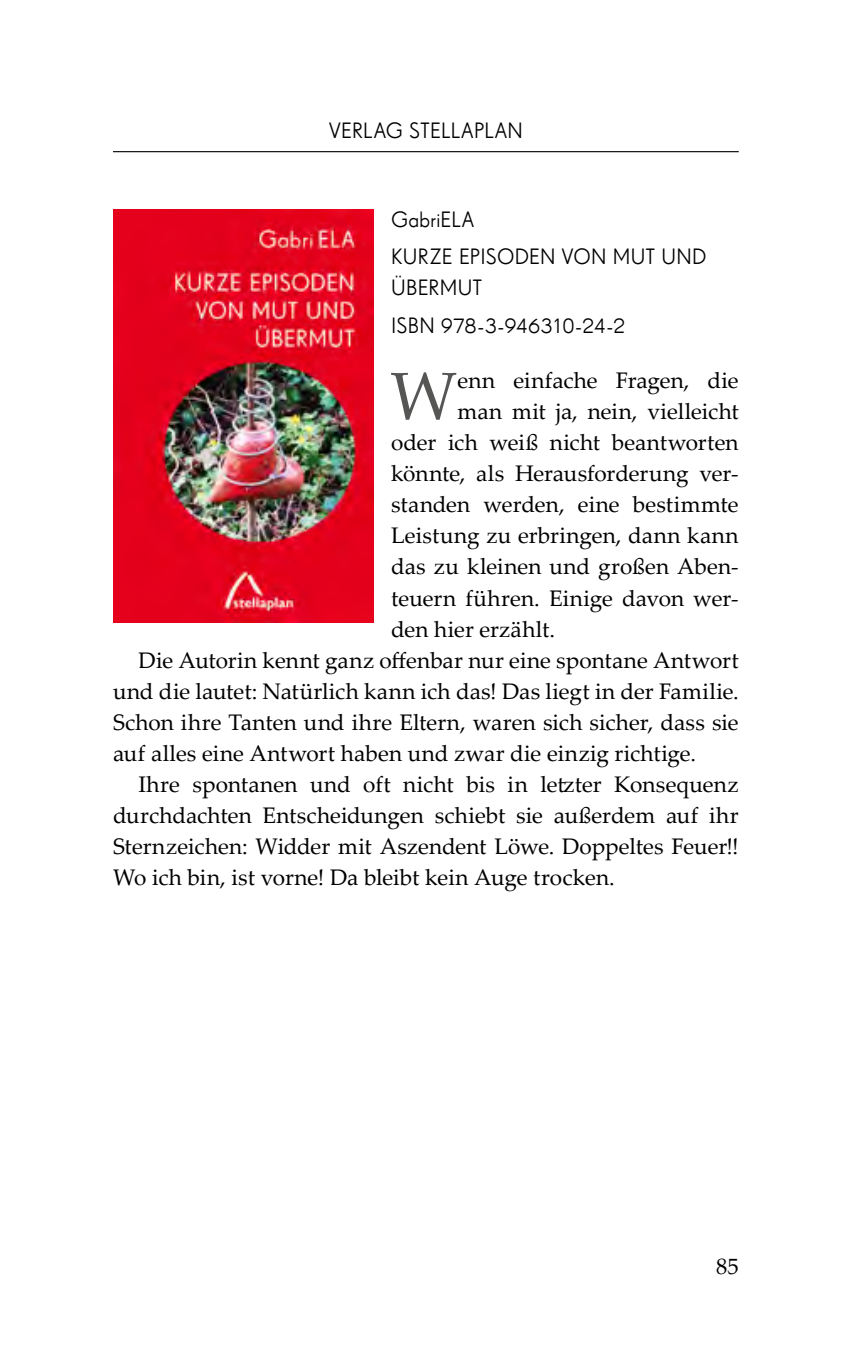
<style>
.page{position:relative;width:862px;height:1372px;background:#fff}
.page>*{position:absolute;margin:0;border:0;box-sizing:border-box;transform-origin:0 0}
.WerbetextInitial{font:67.05px "Palatino Linotype";color:#565655}
.WerbetextInitial-2{font:22.5px/31.1px "Palatino Linotype";color:#000;text-align:justify}
.Werbecover{font:22.5px/31.1px "Drescher Grotesk BT";color:#000}
.Werbetitel{font:22.5px "Drescher Grotesk BT";letter-spacing:.005em;color:#000}
.Werbeautor{font:22.5px "Drescher Grotesk BT";letter-spacing:.01em;color:#000}
</style>
<div class="page">
<hr style="left:113px;top:151px;width:625px;height:1px;background:#000">
<img style="left:113px;top:209px;width:260px;height:413px">
<p class="Werbetitel" style="left:328px;top:118px;width:195px">VERLAG STELLAPLAN</p>
<p class="Werbeautor" style="left:391px;top:207px;width:85px">GabriELA</p>
<p class="Werbecover" style="left:391px;top:241px;width:317px">KURZE EPISODEN VON MUT UND<br>ÜBERMUT</p>
<p class="Werbecover" style="left:391px;top:310px;width:236px">ISBN 978-3-946310-24-2</p>
<p class="WerbetextInitial" style="left:390px;top:349px;width:69px">W</p>
<p class="WerbetextInitial-2" style="left:457px;top:364px;width:282px">enn einfache Fragen, die</p>
<p class="WerbetextInitial-2" style="left:457px;top:395px;width:282px">man mit ja, nein, vielleicht</p>
<p class="WerbetextInitial-2" style="left:391px;top:426px;width:349px">oder ich weiß nicht beantworten</p>
<p class="WerbetextInitial-2" style="left:391px;top:457px;width:349px">könnte, als Herausforderung ver-</p>
<p class="WerbetextInitial-2" style="left:391px;top:488px;width:349px">standen werden, eine bestimmte</p>
<p class="WerbetextInitial-2" style="left:391px;top:519px;width:349px">Leistung zu erbringen, dann kann</p>
<p class="WerbetextInitial-2" style="left:391px;top:550px;width:349px">das zu kleinen und großen Aben-</p>
<p class="WerbetextInitial-2" style="left:391px;top:581px;width:349px">teuern führen. Einige davon wer-</p>
<p class="WerbetextInitial-2" style="left:391px;top:612px;width:165px">den hier erzählt.</p>
<p class="WerbetextInitial-2" style="left:113px;top:643px;width:627px;text-indent:26px">Die Autorin kennt ganz offenbar nur eine spontane Antwort und die lautet: Natürlich kann ich das! Das liegt in der Familie.<br>Schon ihre Tanten und ihre Eltern, waren sich sicher, dass sie auf alles eine Antwort haben und zwar die einzig richtige.</p>
<p class="WerbetextInitial-2" style="left:113px;top:767px;width:627px;text-indent:26px">Ihre spontanen und oft nicht bis in letzter Konsequenz durchdachten Entscheidungen schiebt sie außerdem auf ihr Sternzeichen: Widder mit Aszendent Löwe. Doppeltes Feuer!!<br>Wo ich bin, ist vorne! Da bleibt kein Auge trocken.</p>
<p class="WerbetextInitial-2" style="left:715px;top:1249px;width:24px">85</p>
</div>
